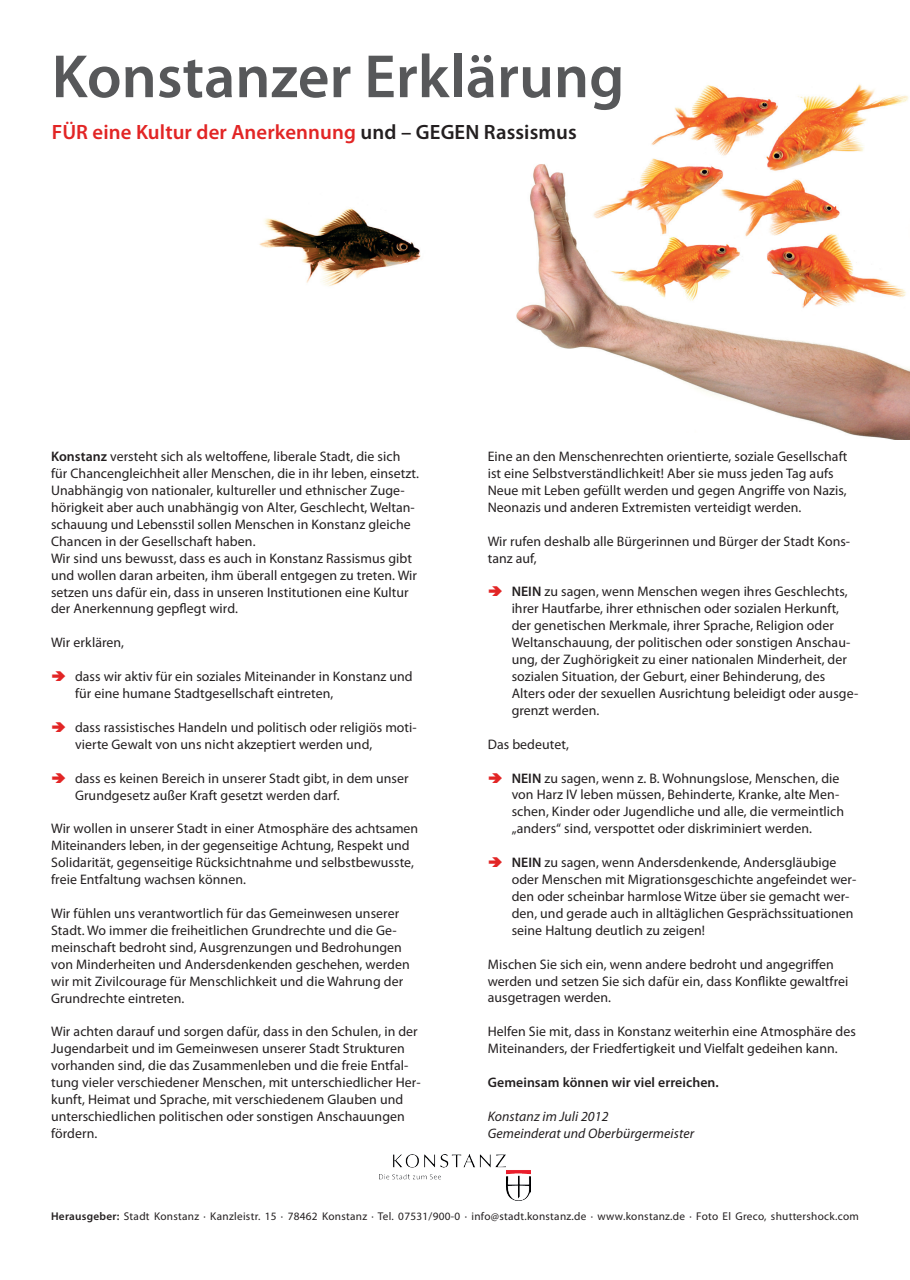
<style>
.page{position:relative;width:910px;height:1280px;background:#fff}
.page>*{position:absolute;margin:0;border:0;box-sizing:border-box;transform-origin:0 0}
.t1{font:600 61.5px "Myriad Pro";color:#57585a}
.t2{font:600 20.7px "Myriad Pro";letter-spacing:.005em;color:#e22525}
.t3{font:13.8px/17px "Myriad Pro";letter-spacing:.005em;color:#231f20}
.t4{font:italic 13.8px/17px "Myriad Pro";letter-spacing:.005em;color:#231f20}
.t5{font:600 13.8px "Myriad Pro";letter-spacing:.005em;color:#231f20}
.t6{font:11.25px "Myriad Pro";letter-spacing:.025em;color:#231f20}
.s1{color:#231f20}
.s2{font-weight:600}
</style>
<div class="page">
<img style="left:259px;top:84px;width:651px;height:356px">
<img style="left:380px;top:1154px;width:150px;height:46px">
<h1 class="t1" style="left:52px;top:37px;width:574px">Konstanzer Erklärung</h1>
<h2 class="t2" style="left:52px;top:119px;width:527px">FÜR eine Kultur der Anerkennung <span class="s1">und – GEGEN Rassismus</span></h2>
<p class="t3" style="left:51px;top:448px;width:369px"><span class="s2">Konstanz</span> versteht sich als weltoffene, liberale Stadt, die sich für Chancengleichheit aller Menschen, die in ihr leben, einsetzt.<br>Unabhängig von nationaler, kultureller und ethnischer Zuge&shy;hörigkeit aber auch unabhängig von Alter, Geschlecht, Weltan&shy;schauung und Lebensstil sollen Menschen in Konstanz gleiche Chancen in der Gesellschaft haben.<br>Wir sind uns bewusst, dass es auch in Konstanz Rassismus gibt und wollen daran arbeiten, ihm überall entgegen zu treten. Wir setzen uns dafür ein, dass in unseren Institutionen eine Kultur der Anerkennung gepflegt wird.</p>
<p class="t3" style="left:51px;top:634px;width:75px">Wir erklären,</p>
<p class="t3" style="left:75px;top:668px;width:339px">dass wir aktiv für ein soziales Miteinander in Konstanz und für eine humane Stadtgesellschaft eintreten,</p>
<p class="t3" style="left:75px;top:718px;width:343px">dass rassistisches Handeln und politisch oder religiös moti&shy;vierte Gewalt von uns nicht akzeptiert werden und,</p>
<p class="t3" style="left:75px;top:769px;width:335px">dass es keinen Bereich in unserer Stadt gibt, in dem unser<br>Grundgesetz außer Kraft gesetzt werden darf.</p>
<p class="t3" style="left:51px;top:820px;width:368px">Wir wollen in unserer Stadt in einer Atmosphäre des achtsamen Miteinanders leben, in der gegenseitige Achtung, Respekt und Solidarität, gegenseitige Rücksichtnahme und selbstbewusste, freie Entfaltung wachsen können.</p>
<p class="t3" style="left:51px;top:905px;width:360px">Wir fühlen uns verantwortlich für das Gemeinwesen unserer Stadt. Wo immer die freiheitlichen Grundrechte und die Ge&shy;meinschaft bedroht sind, Ausgrenzungen und Bedrohungen von Minderheiten und Andersdenkenden geschehen, werden wir mit Zivilcourage für Menschlichkeit und die Wahrung der Grundrechte eintreten.</p>
<p class="t3" style="left:51px;top:1023px;width:371px">Wir achten darauf und sorgen dafür, dass in den Schulen, in der Jugendarbeit und im Gemeinwesen unserer Stadt Strukturen vorhanden sind, die das Zusammenleben und die freie Entfal&shy;tung vieler verschiedener Menschen, mit unterschiedlicher Her&shy;kunft, Heimat und Sprache, mit verschiedenem Glauben und unterschiedlichen politischen oder sonstigen Anschauungen fördern.</p>
<p class="t3" style="left:488px;top:448px;width:361px">Eine an den Menschenrechten orientierte, soziale Gesellschaft ist eine Selbstverständlichkeit! Aber sie muss jeden Tag aufs Neue mit Leben gefüllt werden und gegen Angriffe von Nazis, Neonazis und anderen Extremisten verteidigt werden.</p>
<p class="t3" style="left:488px;top:532px;width:364px">Wir rufen deshalb alle Bürgerinnen und Bürger der Stadt Kons&shy;tanz auf,</p>
<p class="t3" style="left:512px;top:583px;width:348px"><span class="s2">NEIN</span> zu sagen, wenn Menschen wegen ihres Geschlechts, ihrer Hautfarbe, ihrer ethnischen oder sozialen Herkunft, der genetischen Merkmale, ihrer Sprache, Religion oder Weltanschauung, der politischen oder sonstigen Anschau&shy;ung, der Zughörigkeit zu einer nationalen Minderheit, der sozialen Situation, der Geburt, einer Behinderung, des Alters oder der sexuellen Ausrichtung beleidigt oder ausge&shy;grenzt werden.</p>
<p class="t3" style="left:488px;top:735px;width:83px">Das bedeutet,</p>
<p class="t3" style="left:512px;top:769px;width:334px"><span class="s2">NEIN</span> zu sagen, wenn z. B. Wohnungslose, Menschen, die von Harz IV leben müssen, Behinderte, Kranke, alte Men&shy;schen, Kinder oder Jugendliche und alle, die vermeintlich „anders“ sind, verspottet oder diskriminiert werden.</p>
<p class="t3" style="left:512px;top:854px;width:346px"><span class="s2">NEIN</span> zu sagen, wenn Andersdenkende, Andersgläubige oder Menschen mit Migrationsgeschichte angefeindet wer&shy;den oder scheinbar harmlose Witze über sie gemacht wer&shy;den, und gerade auch in alltäglichen Gesprächssituationen seine Haltung deutlich zu zeigen!</p>
<p class="t3" style="left:488px;top:955px;width:362px">Mischen Sie sich ein, wenn andere bedroht und angegriffen werden und setzen Sie sich dafür ein, dass Konflikte gewaltfrei ausgetragen werden.</p>
<p class="t3" style="left:488px;top:1023px;width:370px">Helfen Sie mit, dass in Konstanz weiterhin eine Atmosphäre des<br>Miteinanders, der Friedfertigkeit und Vielfalt gedeihen kann.</p>
<p class="t5" style="left:488px;top:1074px;width:233px">Gemeinsam können wir viel erreichen.</p>
<p class="t4" style="left:488px;top:1107px;width:208px">Konstanz im Juli 2012<br>Gemeinderat und Oberbürgermeister</p>
<p class="t6" style="left:51px;top:1210px;width:809px"><span class="s2">Herausgeber:</span> Stadt Konstanz · Kanzleistr. 15 · 78462 Konstanz · Tel. 07531/900-0 · info@stadt.konstanz.de · www.konstanz.de · Foto El Greco, shuttershock.com</p>
</div>
